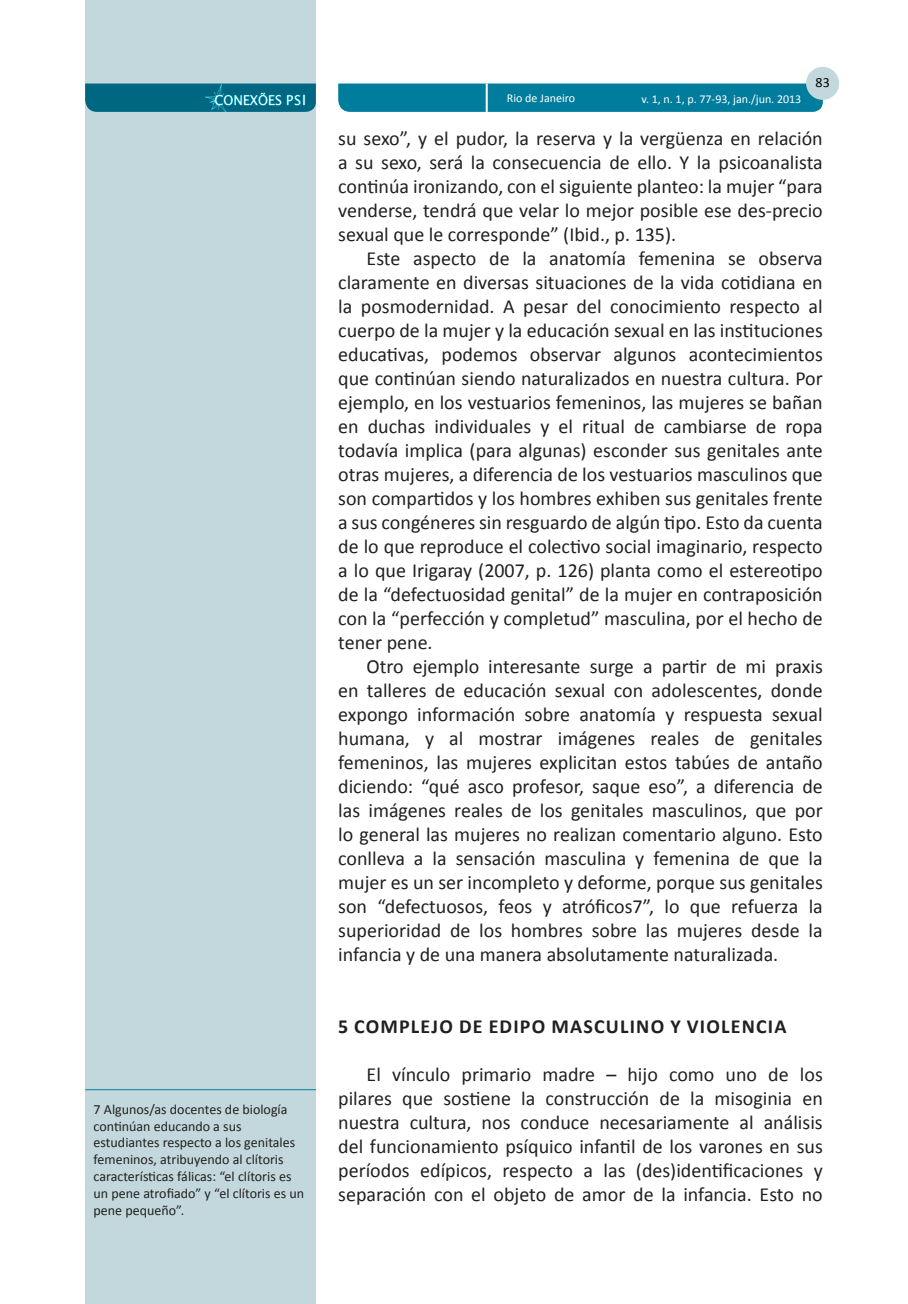
<style>
.page{position:relative;width:908px;height:1304px;background:#fff}
.page>*{position:absolute;margin:0;border:0;box-sizing:border-box;transform-origin:0 0}
.texto{font:20px/24px "Calibri";color:#231f20;text-align:justify}
.texto-2{font:700 20px "Calibri";letter-spacing:.06em;color:#231f20}
.cargos{font:14px/16.8px "Calibri";color:#231f20}
.t1{font:14px "Calibri";color:#000}
.t2{font:12px "Calibri";color:#fff}
</style>
<div class="page">
<div style="left:85px;top:1px;width:231px;height:1303px;background:#c2d8dc"></div>
<div style="left:85px;top:84px;width:231px;height:28px;background:#006783"></div>
<div style="left:338px;top:84px;width:484px;height:28px;background:#007c9d"></div>
<hr style="left:485px;top:84px;width:2px;height:28px;background:#fff">
<div style="left:805px;top:67px;width:33px;height:33px;background:#c2d8dc;border-radius:50%"></div>
<img style="left:204px;top:84px;width:102px;height:28px">
<hr style="left:85px;top:1089px;width:231px;height:1px;background:#007c9d">
<p class="cargos" style="left:94px;top:1101px;width:212px">7 Algunos/as docentes de biología continúan educando a sus estudiantes respecto a los genitales femeninos, atribuyendo al clítoris características fálicas: “el clítoris es un pene atrofiado” y “el clítoris es un pene pequeño”.</p>
<p class="t1" style="left:815px;top:73px;width:16px">83</p>
<p class="t2" style="left:641px;top:91px;width:161px">v. 1, n. 1, p. 77-93, jan./jun. 2013</p>
<p class="t2" style="left:506px;top:91px;width:70px">Rio de Janeiro</p>
<p class="texto" style="left:338px;top:127px;width:486px">su sexo”, y el pudor, la reserva y la vergüenza en relación a su sexo, será la consecuencia de ello. Y la psicoanalista continúa ironizando, con el siguiente planteo: la mujer “para venderse, tendrá que velar lo mejor posible ese des-precio sexual que le corresponde” (Ibid., p. 135).</p>
<p class="texto" style="left:338px;top:247px;width:486px;text-indent:28px">Este aspecto de la anatomía femenina se observa claramente en diversas situaciones de la vida cotidiana en la posmodernidad. A pesar del conocimiento respecto al cuerpo de la mujer y la educación sexual en las instituciones educativas, podemos observar algunos acontecimientos que continúan siendo naturalizados en nuestra cultura. Por ejemplo, en los vestuarios femeninos, las mujeres se bañan en duchas individuales y el ritual de cambiarse de ropa todavía implica (para algunas) esconder sus genitales ante otras mujeres, a diferencia de los vestuarios masculinos que son compartidos y los hombres exhiben sus genitales frente a sus congéneres sin resguardo de algún tipo. Esto da cuenta de lo que reproduce el colectivo social imaginario, respecto a lo que Irigaray (2007, p. 126) planta como el estereotipo de la “defectuosidad genital” de la mujer en contraposición con la “perfección y completud” masculina, por el hecho de tener pene.</p>
<p class="texto" style="left:338px;top:655px;width:486px;text-indent:28px">Otro ejemplo interesante surge a partir de mi praxis en talleres de educación sexual con adolescentes, donde expongo información sobre anatomía y respuesta sexual humana, y al mostrar imágenes reales de genitales femeninos, las mujeres explicitan estos tabúes de antaño diciendo: “qué asco profesor, saque eso”, a diferencia de las imágenes reales de los genitales masculinos, que por lo general las mujeres no realizan comentario alguno. Esto conlleva a la sensación masculina y femenina de que la mujer es un ser incompleto y deforme, porque sus genitales son “defectuosos, feos y atróficos7”, lo que refuerza la superioridad de los hombres sobre las mujeres desde la infancia y de una manera absolutamente naturalizada.</p>
<p class="texto-2" style="left:338px;top:1014px;width:449px">5 COMPLEJO DE EDIPO MASCULINO Y VIOLENCIA</p>
<p class="texto" style="left:338px;top:1063px;width:486px;text-indent:28px">El vínculo primario madre – hijo como uno de los pilares que sostiene la construcción de la misoginia en nuestra cultura, nos conduce necesariamente al análisis del funcionamiento psíquico infantil de los varones en sus períodos edípicos, respecto a las (des)identificaciones y separación con el objeto de amor de la infancia. Esto no</p>
</div>
